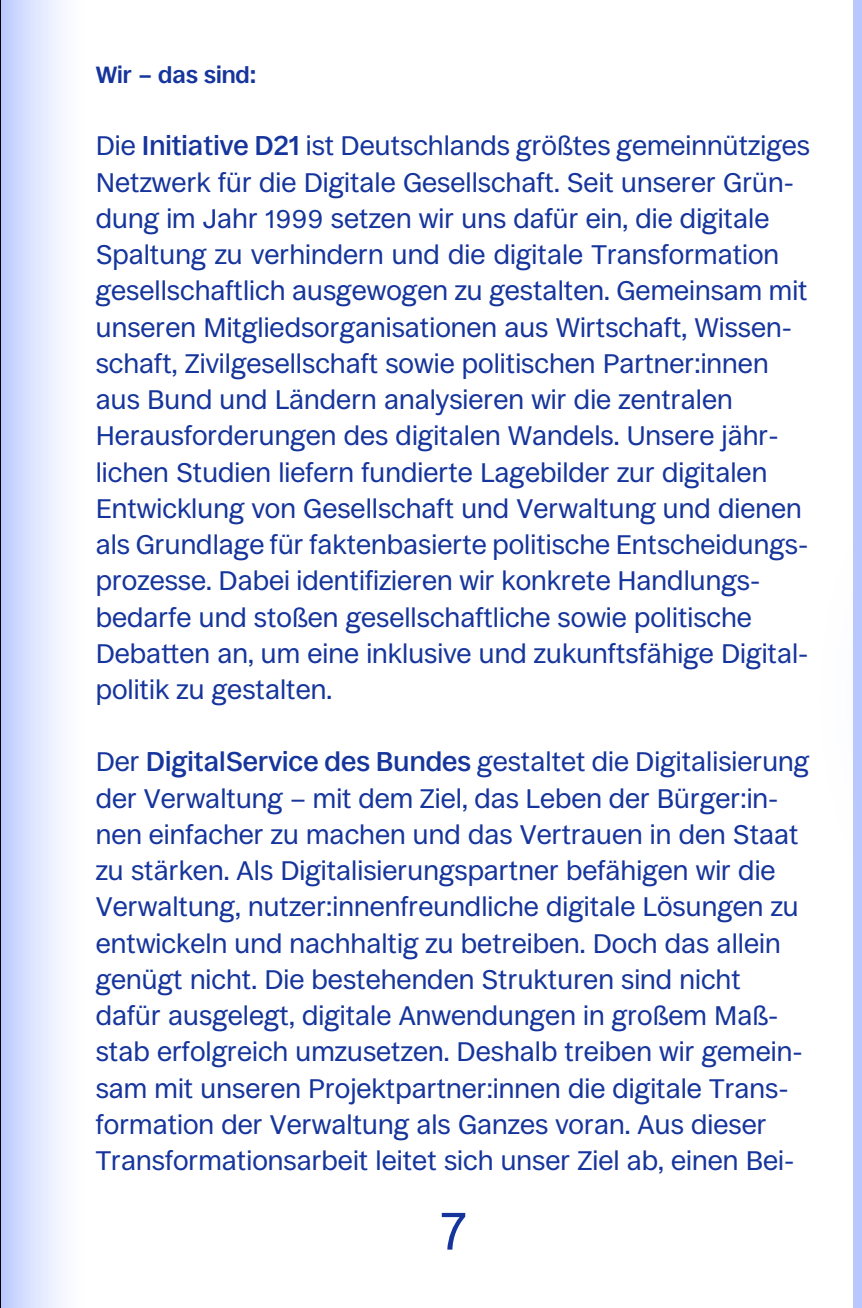
<style>
.page{position:relative;width:862px;height:1308px;background:#fff}
.page>*{position:absolute;margin:0;border:0;box-sizing:border-box;transform-origin:0 0}
.t1{font:54px "Ronzino";color:#16359c}
.p___Einzug{font:27.45px/36.2px "Ronzino";color:#16359c}
.t2{font:700 23.62px "Ronzino";color:#16359c}
.s1{font-weight:500}
.s2{font-size:26.1px}
</style>
<div class="page">
<div style="left:0;top:0;width:91px;height:1307px;background:linear-gradient(to right,#bfceff,#fff)"></div>
<div style="left:853px;top:0;width:8px;height:1307px;background:#b8c8ff"></div>
<h3 class="t2" style="left:96px;top:59px;width:161px">Wir – das sind:</h3>
<p class="p___Einzug" style="left:96px;top:127px;width:715px">Die <span class="s1">Initiative D21</span> ist Deutschlands größtes gemeinnütziges Netzwerk für die Digitale Gesellschaft. Seit unserer Grün&shy;dung im Jahr <span class="s2">1999</span> setzen wir uns dafür ein, die digitale Spaltung zu verhindern und die digitale Transformation gesellschaftlich ausgewogen zu gestalten. Gemeinsam mit unseren Mitgliedsorganisationen aus Wirtschaft, Wissen&shy;schaft, Zivilgesellschaft sowie politischen Partner:innen aus Bund und Ländern analysieren wir die zentralen Herausforderungen des digitalen Wandels. Unsere jähr&shy;lichen Studien liefern fundierte Lagebilder zur digitalen Entwicklung von Gesellschaft und Verwaltung und dienen als Grundlage für faktenbasierte politische Entscheidungs&shy;prozesse. Dabei identifizieren wir konkrete Handlungs&shy;bedarfe und stoßen gesellschaftliche sowie politische Debatten an, um eine inklusive und zukunftsfähige Digital&shy;politik zu gestalten.</p>
<p class="p___Einzug" style="left:96px;top:743px;width:714px">Der <span class="s1">DigitalService des Bundes</span> gestaltet die Digitalisierung der Verwaltung – mit dem Ziel, das Leben der Bürger:in&shy;nen einfacher zu machen und das Vertrauen in den Staat zu stärken. Als Digitalisierungspartner befähigen wir die Verwaltung, nutzer:innenfreundliche digitale Lösungen zu entwickeln und nachhaltig zu betreiben. Doch das allein genügt nicht. Die bestehenden Strukturen sind nicht dafür ausgelegt, digitale Anwendungen in großem Maß&shy;stab erfolgreich umzusetzen. Deshalb treiben wir gemein&shy;sam mit unseren Projektpartner:innen die digitale Trans&shy;formation der Verwaltung als Ganzes voran. Aus dieser Transformationsarbeit leitet sich unser Ziel ab, einen Bei-</p>
<h1 class="t1" style="left:440px;top:1196px;width:27px">7</h1>
</div>
